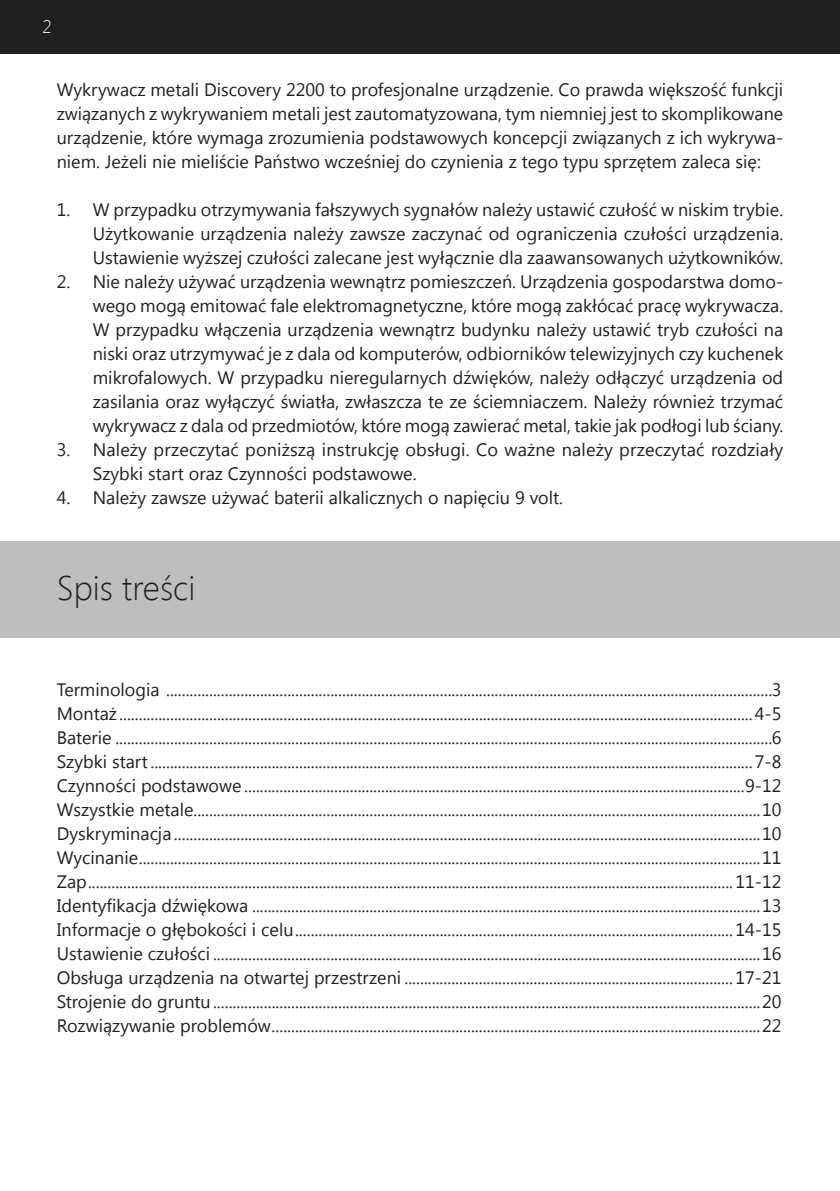
<style>
.page{position:relative;width:840px;height:1191px;background:#fff}
.page>*{position:absolute;margin:0;border:0;box-sizing:border-box;transform-origin:0 0}
.t1{font:300 34px "Segoe UI";color:#231f20}
.t2{font:18px/24px "Segoe UI";color:#231f20;text-align:justify}
.t3{font:300 18px "Segoe UI";color:#fff}
</style>
<div class="page">
<div style="left:0;top:0;width:839px;height:54px;background:#231f20"></div>
<div style="left:0;top:541px;width:839px;height:97px;background:#bcbec1"></div>
<p class="t3" style="left:43px;top:14px;width:11px">2</p>
<p class="t2" style="left:57px;top:77px;width:727px">Wykrywacz metali Discovery 2200 to profesjonalne urządzenie. Co prawda większość funkcji związanych z wykrywaniem metali jest zautomatyzowana, tym niemniej jest to skomplikowane urządzenie, które wymaga zrozumienia podstawowych koncepcji związanych z ich wykrywa&shy;niem. Jeżeli nie mieliście Państwo wcześniej do czynienia z tego typu sprzętem zaleca się:</p>
<p class="t2" style="left:93px;top:197px;width:691px;text-indent:-36px">1. W przypadku otrzymywania fałszywych sygnałów należy ustawić czułość w niskim trybie.<br>Użytkowanie urządzenia należy zawsze zaczynać od ograniczenia czułości urządzenia.<br>Ustawienie wyższej czułości zalecane jest wyłącznie dla zaawansowanych użytkowników.</p>
<p class="t2" style="left:93px;top:269px;width:691px;text-indent:-36px">2. Nie należy używać urządzenia wewnątrz pomieszczeń. Urządzenia gospodarstwa domo&shy;wego mogą emitować fale elektromagnetyczne, które mogą zakłócać pracę wykrywacza.<br>W przypadku włączenia urządzenia wewnątrz budynku należy ustawić tryb czułości na niski oraz utrzymywać je z dala od komputerów, odbiorników telewizyjnych czy kuchenek mikrofalowych. W przypadku nieregularnych dźwięków, należy odłączyć urządzenia od zasilania oraz wyłączyć światła, zwłaszcza te ze ściemniaczem. Należy również trzymać wykrywacz z dala od przedmiotów, które mogą zawierać metal, takie jak podłogi lub ściany.</p>
<p class="t2" style="left:93px;top:437px;width:691px;text-indent:-36px">3. Należy przeczytać poniższą instrukcję obsługi. Co ważne należy przeczytać rozdziały<br>Szybki start oraz Czynności podstawowe.</p>
<p class="t2" style="left:57px;top:485px;width:507px">4. Należy zawsze używać baterii alkalicznych o napięciu 9 volt.</p>
<p class="t1" style="left:57px;top:565px;width:140px">Spis treści</p>
<p class="t2" style="left:57px;top:677px;width:725px">Terminologia ...........................................................................................................................................................3</p>
<p class="t2" style="left:57px;top:701px;width:725px">Montaż ..................................................................................................................................................................4-5</p>
<p class="t2" style="left:57px;top:725px;width:725px">Baterie ........................................................................................................................................................................6</p>
<p class="t2" style="left:57px;top:749px;width:725px">Szybki start..........................................................................................................................................................7-8</p>
<p class="t2" style="left:57px;top:773px;width:725px">Czynności podstawowe ................................................................................................................................9-12</p>
<p class="t2" style="left:57px;top:797px;width:725px">Wszystkie metale.................................................................................................................................................10</p>
<p class="t2" style="left:57px;top:821px;width:725px">Dyskryminacja ......................................................................................................................................................10</p>
<p class="t2" style="left:57px;top:845px;width:725px">Wycinanie...............................................................................................................................................................11</p>
<p class="t2" style="left:57px;top:869px;width:725px">Zap.....................................................................................................................................................................11-12</p>
<p class="t2" style="left:57px;top:893px;width:725px">Identyfikacja dźwiękowa ..................................................................................................................................13</p>
<p class="t2" style="left:57px;top:917px;width:725px">Informacje o głębokości i celu................................................................................................................ 14-15</p>
<p class="t2" style="left:57px;top:941px;width:725px">Ustawienie czułości ............................................................................................................................................16</p>
<p class="t2" style="left:57px;top:965px;width:725px">Obsługa urządzenia na otwartej przestrzeni .................................................................................... 17-21</p>
<p class="t2" style="left:57px;top:989px;width:725px">Strojenie do gruntu............................................................................................................................................20</p>
<p class="t2" style="left:57px;top:1013px;width:725px">Rozwiązywanie problemów.............................................................................................................................22</p>
</div>
